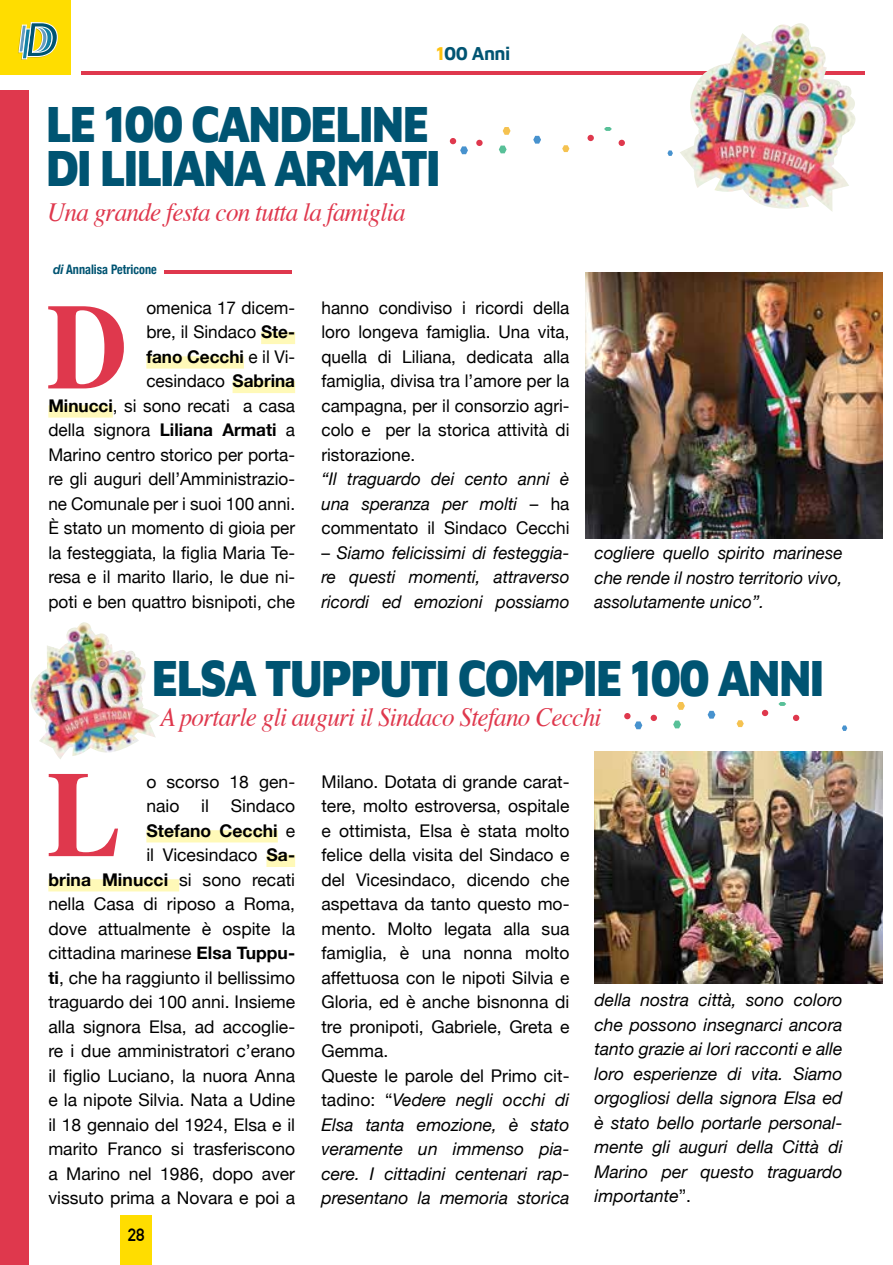
<style>
.page{position:relative;width:893px;height:1265px;background:#fff}
.page>*{position:absolute;margin:0;border:0;box-sizing:border-box;transform-origin:0 0}
.t1{font:700 121.62px "Times";color:#df384d;scale:.92 1}
.t2{font:900 52.5px/43.8px "Maven Pro";letter-spacing:-.05em;color:#005472;scale:.87 1}
.t3{font:italic 26.25px "Times";letter-spacing:-.03em;color:#df384d;scale:.96 1}
.t4{font:700 19.25px "Maven Pro";letter-spacing:-.03em;color:#005472;scale:.95 1}
.t5{font:17.5px/24.5px "Helvetica Neue";color:#000}
.t6{font:italic 17.5px/24.5px "Helvetica Neue";color:#000;text-align:justify}
.t7{font:700 17.5px "DIN Alternate";color:#000}
.t8{font:700 condensed 13.12px "Helvetica Neue";color:#005472;scale:.93 1}
.s1{color:#ffc20e}
.s2{font-style:italic;font-stretch:normal}
.s3{font-weight:700}
.s4{font-style:normal}
.s5{font-style:italic}
</style>
<div class="page">
<div style="left:261px;top:332px;width:34px;height:12px;background:#fff9b8"></div>
<div style="left:146px;top:356px;width:98px;height:13px;background:#fff9b8"></div>
<div style="left:233px;top:381px;width:62px;height:12px;background:#fff9b8"></div>
<div style="left:48px;top:405px;width:65px;height:13px;background:#fff9b8"></div>
<div style="left:146px;top:830px;width:132px;height:12px;background:#fff9b8"></div>
<div style="left:266px;top:855px;width:29px;height:12px;background:#fff9b8"></div>
<div style="left:48px;top:879px;width:131px;height:12px;background:#fff9b8"></div>
<div style="left:120px;top:1215px;width:31px;height:50px;background:#fd0"></div>
<div style="left:0;top:90px;width:28px;height:1175px;background:#df384d"></div>
<div style="left:0;top:0;width:71px;height:75px;background:#fd0"></div>
<svg style="left:18px;top:22px;width:40px;height:38px"></svg>
<hr style="left:81px;top:71px;width:784px;height:3px;background:#df384d">
<hr style="left:164px;top:270px;width:128px;height:3px;background:#df384d">
<img style="left:585px;top:273px;width:298px;height:265px">
<img style="left:594px;top:752px;width:289px;height:232px">
<img style="left:680px;top:23px;width:178px;height:189px">
<img style="left:28px;top:622px;width:131px;height:140px">
<div style="left:476px;top:140px;width:7px;height:6px;background:#df384d;border-radius:50%"></div>
<div style="left:587px;top:135px;width:7px;height:6px;background:#df384d;border-radius:50%"></div>
<svg style="left:619px;top:140px;width:6px;height:6px"></svg>
<svg style="left:503px;top:127px;width:7px;height:8px"></svg>
<svg style="left:450px;top:138px;width:18px;height:16px"></svg>
<svg style="left:667px;top:150px;width:6px;height:6px"></svg>
<svg style="left:533px;top:136px;width:8px;height:8px"></svg>
<svg style="left:499px;top:146px;width:8px;height:7px"></svg>
<svg style="left:604px;top:127px;width:8px;height:4px"></svg>
<svg style="left:562px;top:145px;width:7px;height:7px"></svg>
<div style="left:624px;top:713px;width:7px;height:6px;background:#df384d;border-radius:50%"></div>
<svg style="left:651px;top:715px;width:6px;height:6px"></svg>
<svg style="left:762px;top:710px;width:6px;height:6px"></svg>
<svg style="left:793px;top:715px;width:6px;height:6px"></svg>
<svg style="left:677px;top:702px;width:8px;height:8px"></svg>
<svg style="left:634px;top:721px;width:8px;height:8px"></svg>
<svg style="left:842px;top:725px;width:5px;height:6px"></svg>
<svg style="left:708px;top:711px;width:7px;height:8px"></svg>
<svg style="left:673px;top:721px;width:8px;height:7px"></svg>
<svg style="left:778px;top:702px;width:8px;height:4px"></svg>
<svg style="left:737px;top:720px;width:7px;height:7px"></svg>
<p class="t4" style="left:436px;top:40px;width:80px"><span class="s1">1</span>00 Anni</p>
<h2 class="t2" style="left:46px;top:99px;width:455px">LE 100 CANDELINE<br>DI LILIANA ARMATI</h2>
<h3 class="t3" style="left:47px;top:189px;width:375px">Una grande festa con tutta la famiglia</h3>
<p class="t8" style="left:53px;top:259px;width:113px"><span class="s2">di</span> Annalisa Petricone</p>
<p class="t5" style="left:48px;top:295px;width:248px;text-align:right">omenica 17 dicem-<br>bre, il Sindaco <span class="s3">Ste-<br>fano Cecchi</span> e il Vi-<br>cesindaco <span class="s3">Sabrina<br>Minucci</span>, si sono recati a casa della signora <span class="s3">Liliana Armati</span> a<br>Marino centro storico per porta&shy;re gli auguri dell’Amministrazio&shy;ne Comunale per i suoi 100 anni.<br>È stato un momento di gioia per la festeggiata, la figlia Maria Te&shy;resa e il marito Ilario, le due ni&shy;poti e ben quattro bisnipoti, che</p>
<h1 class="t1" style="left:47px;top:231px;width:89px">D</h1>
<p class="t5" style="left:321px;top:295px;width:250px;text-align:justify">hanno condiviso i ricordi della loro longeva famiglia. Una vita, quella di Liliana, dedicata alla famiglia, divisa tra l’amore per la campagna, per il consorzio agri&shy;colo e per la storica attività di ristorazione.</p>
<p class="t6" style="left:321px;top:467px;width:250px">“Il traguardo dei cento anni è una speranza per molti <span class="s4">– ha commentato il Sindaco Cecchi</span></p>
<p class="t6" style="left:321px;top:540px;width:250px"><span class="s4">–</span> Siamo felicissimi di festeggia&shy;re questi momenti, attraverso ricordi ed emozioni possiamo</p>
<p class="t6" style="left:594px;top:540px;width:250px">cogliere quello spirito marinese che rende il nostro territorio vivo, assolutamente unico”.</p>
<h2 class="t2" style="left:151px;top:652px;width:775px">ELSA TUPPUTI COMPIE 100 ANNI</h2>
<h3 class="t3" style="left:160px;top:695px;width:461px">A portarle gli auguri il Sindaco Stefano Cecchi</h3>
<h1 class="t1" style="left:47px;top:699px;width:83px">L</h1>
<p class="t5" style="left:146px;top:769px;width:150px">o scorso 18 gen&shy;naio il</p>
<p class="t5" style="left:48px;top:794px;width:248px;text-align:right">Sindaco<br><span class="s3">Stefano Cecchi</span> e<br>il Vicesindaco <span class="s3">Sa-<br>brina Minucci</span> si sono recati nella Casa di riposo a Roma, dove attualmente è ospite la cittadina marinese <span class="s3">Elsa Tuppu&shy;ti</span>, che ha raggiunto il bellissimo traguardo dei 100 anni. Insieme alla signora Elsa, ad accoglie&shy;re i due amministratori c’erano il figlio Luciano, la nuora Anna e la nipote Silvia. Nata a Udine il 18 gennaio del 1924, Elsa e il marito Franco si trasferiscono a Marino nel 1986, dopo aver vissuto prima a Novara e poi a</p>
<p class="t7" style="left:128px;top:1222px;width:18px">28</p>
<p class="t5" style="left:321px;top:769px;width:250px">Milano. Dotata di grande carat&shy;tere, molto estroversa, ospitale e ottimista, Elsa è stata molto felice della visita del Sindaco e del Vicesindaco, dicendo che aspettava da tanto questo mo&shy;mento. Molto legata alla sua famiglia, è una nonna molto affettuosa con le nipoti Silvia e<br>Gloria, ed è anche bisnonna di tre pronipoti, Gabriele, Greta e<br>Gemma.<br>Queste le parole del Primo cit&shy;tadino: “<span class="s5">Vedere negli occhi di<br>Elsa tanta emozione, è stato veramente un immenso pia&shy;cere. I cittadini centenari rap&shy;presentano la memoria storica</span></p>
<p class="t6" style="left:594px;top:988px;width:250px">della nostra città, sono coloro che possono insegnarci ancora tanto grazie ai lori racconti e alle loro esperienze di vita. Siamo orgogliosi della signora Elsa ed è stato bello portarle personal&shy;mente gli auguri della Città di Marino per questo traguardo importante<span class="s4">”.</span></p>
</div>
